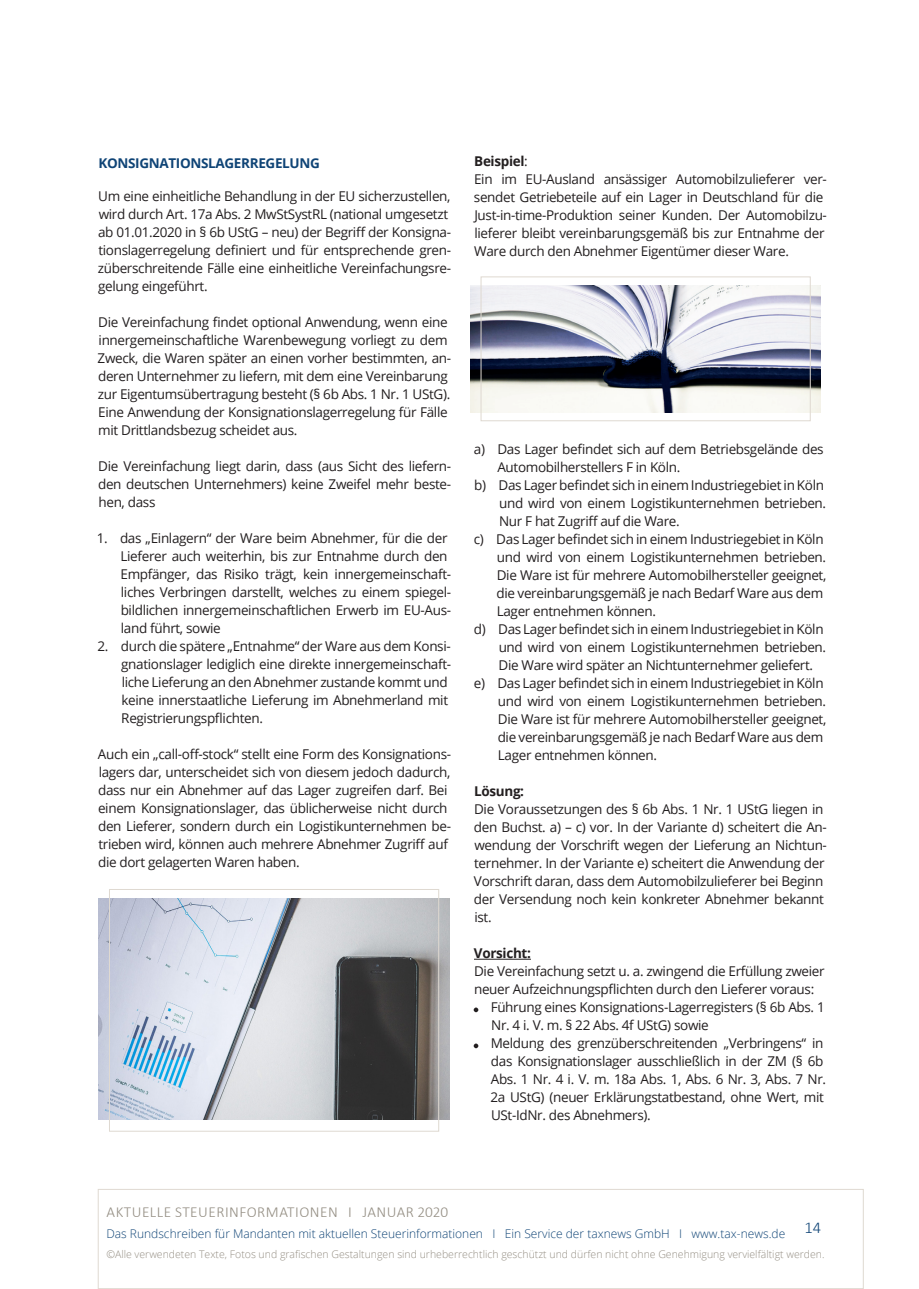
<style>
.page{position:relative;width:919px;height:1289px;background:#fff}
.page>*{position:absolute;margin:0;border:0;box-sizing:border-box;transform-origin:0 0}
.t1{font:300 16.5px "Calibri";color:#0f4476}
.t2{font:300 15.3px "Calibri";letter-spacing:.03em;color:#948e83}
.t3{font:13.5px/18px "Open Sans";letter-spacing:-.025em;color:#231f20}
.t4{font:700 13.5px "Open Sans";letter-spacing:-.025em;color:#0f4476}
.t5{font:700 13.5px "Open Sans";letter-spacing:-.025em;color:#231f20}
.t6{font:300 12px "Open Sans";color:#0f4476}
.t7{font:300 10.5px "Open Sans";color:#948e83}
.s1{font-weight:700}
</style>
<div class="page">
<div style="left:98px;top:1188px;width:765px;height:100px;border:1px solid #dfd9d1"></div>
<hr style="left:474px;top:958px;width:57px;height:1px;background:#231f20">
<svg style="left:473px;top:1007px;width:5px;height:5px"></svg>
<svg style="left:473px;top:1043px;width:5px;height:5px"></svg>
<img style="left:99px;top:898px;width:350px;height:221px">
<div style="left:109px;top:889px;width:330px;height:242px;border:1px solid #dfd9d1"></div>
<img style="left:470px;top:285px;width:350px;height:127px">
<div style="left:480px;top:276px;width:330px;height:145px;border:1px solid #dfd9d1"></div>
<p class="t4" style="left:98px;top:153px;width:223px">KONSIGNATIONSLAGERREGELUNG</p>
<p class="t3" style="left:98px;top:186px;width:355px">Um eine einheitliche Behandlung in der EU sicherzustellen, wird durch Art. 17a Abs. 2 MwStSystRL (national umgesetzt ab 01.01.2020 in § 6b UStG – neu) der Begriff der Konsigna&shy;tionslagerregelung definiert und für entsprechende gren&shy;züberschreitende Fälle eine einheitliche Vereinfachungsre&shy;gelung eingeführt.</p>
<p class="t3" style="left:98px;top:312px;width:355px">Die Vereinfachung findet optional Anwendung, wenn eine innergemeinschaftliche Warenbewegung vorliegt zu dem Zweck, die Waren später an einen vorher bestimmten, an&shy;deren Unternehmer zu liefern, mit dem eine Vereinbarung zur Eigentumsübertragung besteht (§ 6b Abs. 1 Nr. 1 UStG).<br>Eine Anwendung der Konsignationslagerregelung für Fälle mit Drittlandsbezug scheidet aus.</p>
<p class="t3" style="left:98px;top:456px;width:354px;text-align:justify">Die Vereinfachung liegt darin, dass (aus Sicht des liefern&shy;den deutschen Unternehmers) keine Zweifel mehr beste&shy;hen, dass</p>
<p class="t3" style="left:120px;top:528px;width:332px;text-indent:-24px">1. das „Einlagern“ der Ware beim Abnehmer, für die der Lieferer auch weiterhin, bis zur Entnahme durch den Empfänger, das Risiko trägt, kein innergemeinschaft&shy;liches Verbringen darstellt, welches zu einem spiegel&shy;bildlichen innergemeinschaftlichen Erwerb im EU-Aus&shy;land führt, sowie</p>
<p class="t3" style="left:121px;top:636px;width:331px;text-indent:-24px">2. durch die spätere „Entnahme“ der Ware aus dem Konsi&shy;gnationslager lediglich eine direkte innergemeinschaft&shy;liche Lieferung an den Abnehmer zustande kommt und keine innerstaatliche Lieferung im Abnehmerland mit Registrierungspflichten.</p>
<p class="t3" style="left:98px;top:744px;width:354px">Auch ein „call-off-stock“ stellt eine Form des Konsignations&shy;lagers dar, unterscheidet sich von diesem jedoch dadurch, dass nur ein Abnehmer auf das Lager zugreifen darf. Bei einem Konsignationslager, das üblicherweise nicht durch den Lieferer, sondern durch ein Logistikunternehmen be&shy;trieben wird, können auch mehrere Abnehmer Zugriff auf die dort gelagerten Waren haben.</p>
<p class="t3" style="left:474px;top:151px;width:354px"><span class="s1">Beispiel</span>:<br>Ein im EU-Ausland ansässiger Automobilzulieferer ver&shy;sendet Getriebeteile auf ein Lager in Deutschland für die Just-in-time-Produktion seiner Kunden. Der Automobilzu&shy;lieferer bleibt vereinbarungsgemäß bis zur Entnahme der Ware durch den Abnehmer Eigentümer dieser Ware.</p>
<p class="t3" style="left:474px;top:439px;width:351px">a) Das Lager befindet sich auf dem Betriebsgelände des</p>
<p class="t3" style="left:497px;top:457px;width:184px">Automobilherstellers F in Köln.</p>
<p class="t3" style="left:474px;top:475px;width:351px">b) Das Lager befindet sich in einem Industriegebiet in Köln</p>
<p class="t3" style="left:499px;top:493px;width:328px">und wird von einem Logistikunternehmen betrieben.</p>
<p class="t3" style="left:499px;top:511px;width:182px">Nur F hat Zugriff auf die Ware.</p>
<p class="t3" style="left:474px;top:529px;width:351px">c) Das Lager befindet sich in einem Industriegebiet in Köln</p>
<p class="t3" style="left:497px;top:547px;width:331px">und wird von einem Logistikunternehmen betrieben.</p>
<p class="t3" style="left:496px;top:565px;width:331px">Die Ware ist für mehrere Automobilhersteller geeignet,</p>
<p class="t3" style="left:496px;top:583px;width:328px">die vereinbarungsgemäß je nach Bedarf Ware aus dem</p>
<p class="t3" style="left:496px;top:601px;width:161px">Lager entnehmen können.</p>
<p class="t3" style="left:474px;top:619px;width:351px">d) Das Lager befindet sich in einem Industriegebiet in Köln</p>
<p class="t3" style="left:498px;top:637px;width:329px">und wird von einem Logistikunternehmen betrieben.</p>
<p class="t3" style="left:498px;top:655px;width:316px">Die Ware wird später an Nichtunternehmer geliefert.</p>
<p class="t3" style="left:474px;top:673px;width:351px">e) Das Lager befindet sich in einem Industriegebiet in Köln</p>
<p class="t3" style="left:498px;top:691px;width:329px">und wird von einem Logistikunternehmen betrieben.</p>
<p class="t3" style="left:498px;top:709px;width:330px">Die Ware ist für mehrere Automobilhersteller geeignet,</p>
<p class="t3" style="left:497px;top:727px;width:327px">die vereinbarungsgemäß je nach Bedarf Ware aus dem</p>
<p class="t3" style="left:498px;top:745px;width:161px">Lager entnehmen können.</p>
<p class="t5" style="left:474px;top:781px;width:51px">Lösung:</p>
<p class="t3" style="left:474px;top:799px;width:354px">Die Voraussetzungen des § 6b Abs. 1 Nr. 1 UStG liegen in den Buchst. a) – c) vor. In der Variante d) scheitert die An&shy;wendung der Vorschrift wegen der Lieferung an Nichtun&shy;ternehmer. In der Variante e) scheitert die Anwendung der Vorschrift daran, dass dem Automobilzulieferer bei Beginn der Versendung noch kein konkreter Abnehmer bekannt ist.</p>
<p class="t5" style="left:474px;top:943px;width:58px">Vorsicht:</p>
<p class="t3" style="left:474px;top:961px;width:352px">Die Vereinfachung setzt u. a. zwingend die Erfüllung zweier</p>
<p class="t3" style="left:474px;top:979px;width:341px">neuer Aufzeichnungspflichten durch den Lieferer voraus:</p>
<p class="t3" style="left:490px;top:997px;width:335px">Führung eines Konsignations-Lagerregisters (§ 6b Abs. 1</p>
<p class="t3" style="left:491px;top:1015px;width:219px">Nr. 4 i. V. m. § 22 Abs. 4f UStG) sowie</p>
<p class="t3" style="left:490px;top:1033px;width:334px">Meldung des grenzüberschreitenden „Verbringens“ in</p>
<p class="t3" style="left:491px;top:1051px;width:334px">das Konsignationslager ausschließlich in der ZM (§ 6b</p>
<p class="t3" style="left:490px;top:1069px;width:337px">Abs. 1 Nr. 4 i. V. m. 18a Abs. 1, Abs. 6 Nr. 3, Abs. 7 Nr.</p>
<p class="t3" style="left:490px;top:1087px;width:335px">2a UStG) (neuer Erklärungstatbestand, ohne Wert, mit</p>
<p class="t3" style="left:491px;top:1105px;width:161px">USt-IdNr. des Abnehmers).</p>
<p class="t2" style="left:107px;top:1202px;width:343px">AKTUELLE STEUERINFORMATIONEN I JANUAR 2020</p>
<p class="t6" style="left:106px;top:1224px;width:680px">Das Rundschreiben für Mandanten mit aktuellen Steuerinformationen I Ein Service der taxnews GmbH I www.tax-news.de</p>
<p class="t7" style="left:106px;top:1246px;width:719px">©Alle verwendeten Texte, Fotos und grafischen Gestaltungen sind urheberrechtlich geschützt und dürfen nicht ohne Genehmigung vervielfältigt werden.</p>
<p class="t1" style="left:804px;top:1216px;width:18px">14</p>
</div>
